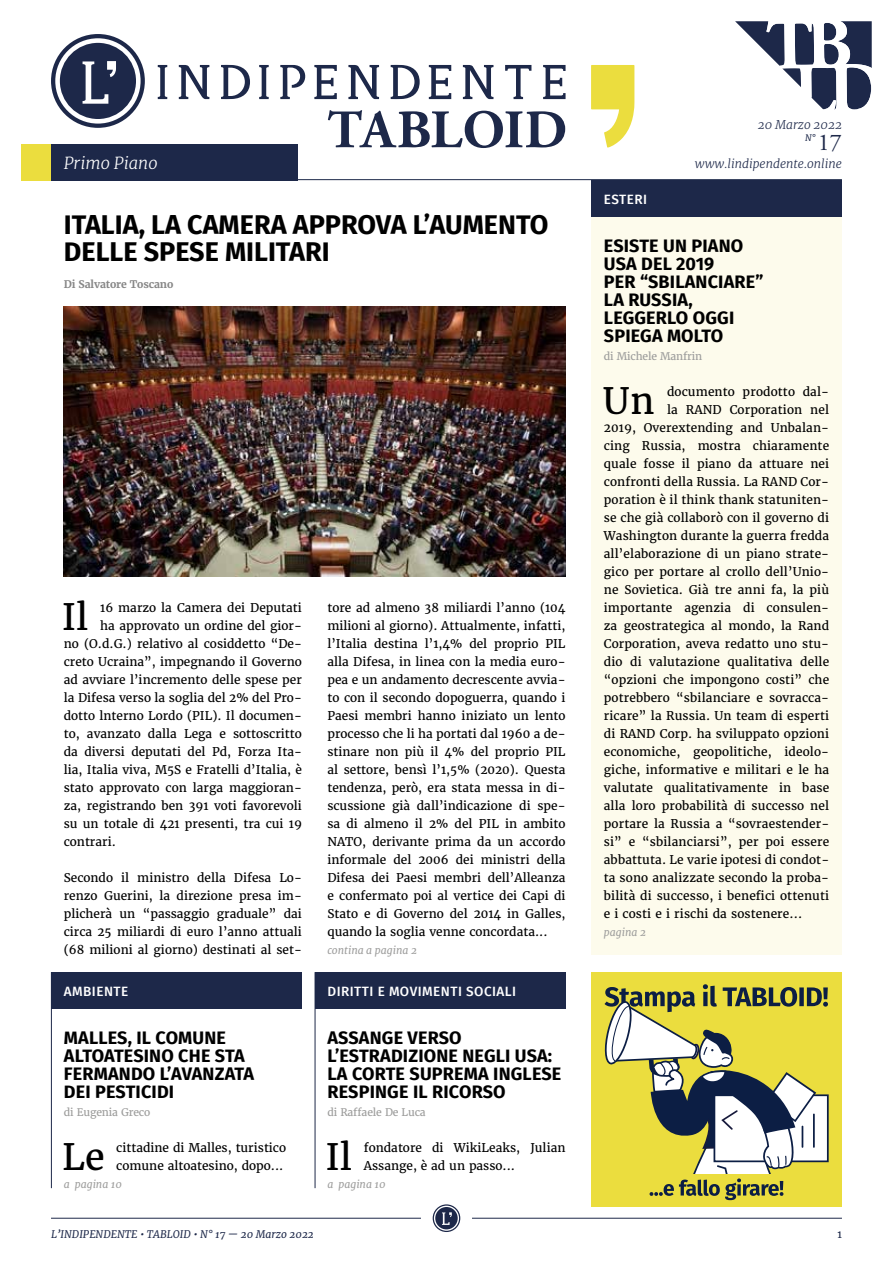
<style>
.page{position:relative;width:893px;height:1263px;background:#fff}
.page>*{position:absolute;margin:0;border:0;box-sizing:border-box;transform-origin:0 0}
.t1{font:700 54px "Adobe Garamond Pro";color:#1d2849}
.t2{font:36.15px "Merriweather";color:#000}
.t3{font:700 27px/27px "Fira Sans";color:#000}
.t4{font:24px "Adobe Garamond Pro";color:#1d2849}
.t5{font:700 18px/18px "Fira Sans";letter-spacing:.01em;color:#000}
.t6{font:italic 300 16.5px "Merriweather";color:#fff}
.t7{font:500 13.5px "Fira Sans";letter-spacing:.035em;color:#fff}
.t8{font:12px/18px "Merriweather";letter-spacing:.01em;color:#000;text-align:justify}
.t9{font:italic 300 12px "Merriweather";color:#1d2849}
.t10{font:10.5px "Merriweather";letter-spacing:-.015em;color:#9d9d9c}
.t11{font:italic 10.5px "Merriweather";color:#9d9d9c}
.t12{font:italic 10.5px "Merriweather";color:#1d2849}
.t13{font:700 10.5px "Merriweather";letter-spacing:-.015em;color:#878787}
.t14{font:10.5px "Merriweather";color:#1d2849}
.t15{font:italic 9px "Merriweather";color:#1d2849}
</style>
<div class="page">
<svg style="left:429px;top:65px;width:22px;height:34px"></svg>
<svg style="left:543px;top:65px;width:23px;height:34px"></svg>
<svg style="left:158px;top:65px;width:9px;height:34px"></svg>
<svg style="left:259px;top:65px;width:10px;height:34px"></svg>
<svg style="left:280px;top:65px;width:57px;height:34px"></svg>
<svg style="left:505px;top:65px;width:26px;height:34px"></svg>
<svg style="left:221px;top:65px;width:29px;height:34px"></svg>
<svg style="left:391px;top:65px;width:29px;height:34px"></svg>
<svg style="left:463px;top:65px;width:30px;height:34px"></svg>
<svg style="left:51px;top:34px;width:94px;height:94px"></svg>
<svg style="left:348px;top:65px;width:31px;height:34px"></svg>
<svg style="left:179px;top:65px;width:30px;height:34px"></svg>
<svg style="left:591px;top:65px;width:43px;height:83px"></svg>
<svg style="left:735px;top:21px;width:137px;height:89px"></svg>
<hr style="left:51px;top:179px;width:791px;height:1px;background:#1d2849">
<hr style="left:51px;top:1218px;width:370px;height:1px;background:#1d2849">
<hr style="left:472px;top:1218px;width:370px;height:1px;background:#1d2849">
<svg style="left:433px;top:1204px;width:27px;height:28px"></svg>
<div style="left:591px;top:180px;width:251px;height:774px;background:#fdfbec"></div>
<div style="left:51px;top:144px;width:247px;height:36px;background:#1d2849"></div>
<div style="left:21px;top:144px;width:30px;height:36px;background:#ebdd3e"></div>
<div style="left:591px;top:972px;width:251px;height:234px;background:#ebdd3e"></div>
<svg style="left:604px;top:984px;width:224px;height:216px"></svg>
<div style="left:591px;top:180px;width:251px;height:36px;background:#1d2849"></div>
<div style="left:51px;top:972px;width:251px;height:36px;background:#1d2849"></div>
<hr style="left:51px;top:972px;width:1px;height:216px;background:#1d2849">
<div style="left:315px;top:972px;width:250px;height:36px;background:#1d2849"></div>
<hr style="left:315px;top:972px;width:1px;height:216px;background:#1d2849">
<img style="left:64px;top:306px;width:502px;height:270px">
<h3 class="t6" style="left:64px;top:152px;width:95px">Primo Piano</h3>
<h1 class="t1" style="left:327px;top:99px;width:241px">TABLOID</h1>
<h3 class="t3" style="left:64px;top:209px;width:486px">ITALIA, LA CAMERA APPROVA L’AUMENTO<br>DELLE SPESE MILITARI</h3>
<p class="t13" style="left:64px;top:278px;width:111px">Di Salvatore Toscano</p>
<h2 class="t2" style="left:62px;top:594px;width:28px">Il</h2>
<p class="t8" style="left:100px;top:599px;width:203px">16 marzo la Camera dei Deputati</p>
<p class="t8" style="left:100px;top:617px;width:203px">ha approvato un ordine del gior-</p>
<p class="t8" style="left:64px;top:635px;width:240px">no (O.d.G.) relativo al cosiddetto “De-</p>
<p class="t8" style="left:64px;top:653px;width:240px">creto Ucraina”, impegnando il Governo</p>
<p class="t8" style="left:64px;top:671px;width:240px">ad avviare l’incremento delle spese per</p>
<p class="t8" style="left:64px;top:689px;width:240px">la Difesa verso la soglia del 2% del Pro-</p>
<p class="t8" style="left:64px;top:707px;width:240px">dotto lnterno Lordo (PIL). Il documen-</p>
<p class="t8" style="left:64px;top:725px;width:240px">to, avanzato dalla Lega e sottoscritto</p>
<p class="t8" style="left:64px;top:743px;width:240px">da diversi deputati del Pd, Forza Ita-</p>
<p class="t8" style="left:64px;top:761px;width:240px">lia, Italia viva, M5S e Fratelli d’Italia, è</p>
<p class="t8" style="left:64px;top:779px;width:240px">stato approvato con larga maggioran-</p>
<p class="t8" style="left:64px;top:797px;width:240px">za, registrando ben 391 voti favorevoli</p>
<p class="t8" style="left:64px;top:815px;width:240px">su un totale di 421 presenti, tra cui 19</p>
<p class="t8" style="left:64px;top:833px;width:54px">contrari.</p>
<p class="t8" style="left:64px;top:869px;width:240px">Secondo il ministro della Difesa Lo&shy;renzo Guerini, la direzione presa im&shy;plicherà un “passaggio graduale” dai circa 25 miliardi di euro l’anno attuali (68 milioni al giorno) destinati al set-</p>
<p class="t7" style="left:64px;top:981px;width:66px">AMBIENTE</p>
<h3 class="t5" style="left:64px;top:1027px;width:192px">MALLES, IL COMUNE<br>ALTOATESINO CHE STA<br>FERMANDO L’AVANZATA<br>DEI PESTICIDI</h3>
<p class="t10" style="left:64px;top:1106px;width:88px">di Eugenia Greco</p>
<h2 class="t2" style="left:62px;top:1134px;width:44px">Le</h2>
<p class="t8" style="left:116px;top:1139px;width:171px">cittadine di Malles, turistico comune altoatesino, dopo...</p>
<p class="t11" style="left:64px;top:1178px;width:60px">a pagina 10</p>
<p class="t8" style="left:327px;top:599px;width:240px">tore ad almeno 38 miliardi l’anno (104 milioni al giorno). Attualmente, infatti, l’Italia destina l’1,4% del proprio PIL alla Difesa, in linea con la media euro&shy;pea e un andamento decrescente avvia&shy;to con il secondo dopoguerra, quando i Paesi membri hanno iniziato un lento processo che li ha portati dal 1960 a de&shy;stinare non più il 4% del proprio PIL al settore, bensì l’1,5% (2020). Questa tendenza, però, era stata messa in di&shy;scussione già dall’indicazione di spe&shy;sa di almeno il 2% del PIL in ambito NATO, derivante prima da un accordo informale del 2006 dei ministri della Difesa dei Paesi membri dell’Alleanza e confermato poi al vertice dei Capi di Stato e di Governo del 2014 in Galles, quando la soglia venne concordata...</p>
<p class="t11" style="left:327px;top:944px;width:91px">contina a pagina 2</p>
<p class="t7" style="left:327px;top:981px;width:190px">DIRITTI E MOVIMENTI SOCIALI</p>
<h3 class="t5" style="left:327px;top:1027px;width:235px">ASSANGE VERSO<br>L’ESTRADIZIONE NEGLI USA:<br>LA CORTE SUPREMA INGLESE<br>RESPINGE IL RICORSO</h3>
<p class="t10" style="left:327px;top:1106px;width:100px">di Raffaele De Luca</p>
<h2 class="t2" style="left:325px;top:1134px;width:28px">Il</h2>
<p class="t8" style="left:364px;top:1139px;width:203px">fondatore di WikiLeaks, Julian<br>Assange, è ad un passo...</p>
<p class="t11" style="left:327px;top:1178px;width:60px">a pagina 10</p>
<p class="t9" style="left:758px;top:118px;width:86px">20 Marzo 2022</p>
<p class="t15" style="left:805px;top:132px;width:12px">N°</p>
<h3 class="t4" style="left:818px;top:128px;width:25px">17</h3>
<p class="t7" style="left:604px;top:189px;width:45px">ESTERI</p>
<p class="t9" style="left:695px;top:156px;width:149px">www.lindipendente.online</p>
<h3 class="t5" style="left:604px;top:235px;width:161px">ESISTE UN PIANO<br>USA DEL 2019<br>PER “SBILANCIARE”<br>LA RUSSIA,<br>LEGGERLO OGGI<br>SPIEGA MOLTO</h3>
<p class="t10" style="left:604px;top:350px;width:100px">di Michele Manfrin</p>
<h2 class="t2" style="left:603px;top:378px;width:53px">Un</h2>
<p class="t8" style="left:667px;top:383px;width:164px">documento prodotto dal-</p>
<p class="t8" style="left:667px;top:401px;width:164px">la RAND Corporation nel</p>
<p class="t8" style="left:604px;top:419px;width:227px">2019, Overextending and Unbalan-</p>
<p class="t8" style="left:604px;top:437px;width:227px">cing Russia, mostra chiaramente</p>
<p class="t8" style="left:604px;top:455px;width:227px">quale fosse il piano da attuare nei</p>
<p class="t8" style="left:604px;top:473px;width:227px">confronti della Russia. La RAND Cor-</p>
<p class="t8" style="left:604px;top:491px;width:227px">poration è il think thank statuniten-</p>
<p class="t8" style="left:604px;top:509px;width:227px">se che già collaborò con il governo di</p>
<p class="t8" style="left:604px;top:527px;width:227px">Washington durante la guerra fredda</p>
<p class="t8" style="left:604px;top:545px;width:227px">all’elaborazione di un piano strate-</p>
<p class="t8" style="left:604px;top:563px;width:227px">gico per portare al crollo dell’Unio-</p>
<p class="t8" style="left:604px;top:581px;width:227px">ne Sovietica. Già tre anni fa, la più</p>
<p class="t8" style="left:604px;top:599px;width:227px">importante agenzia di consulen-</p>
<p class="t8" style="left:604px;top:617px;width:227px">za geostrategica al mondo, la Rand</p>
<p class="t8" style="left:604px;top:635px;width:227px">Corporation, aveva redatto uno stu-</p>
<p class="t8" style="left:604px;top:653px;width:227px">dio di valutazione qualitativa delle</p>
<p class="t8" style="left:604px;top:671px;width:227px">“opzioni che impongono costi” che</p>
<p class="t8" style="left:604px;top:689px;width:227px">potrebbero “sbilanciare e sovracca-</p>
<p class="t8" style="left:604px;top:707px;width:227px">ricare” la Russia. Un team di esperti</p>
<p class="t8" style="left:604px;top:725px;width:227px">di RAND Corp. ha sviluppato opzioni</p>
<p class="t8" style="left:604px;top:743px;width:227px">economiche, geopolitiche, ideolo-</p>
<p class="t8" style="left:604px;top:761px;width:227px">giche, informative e militari e le ha</p>
<p class="t8" style="left:604px;top:779px;width:227px">valutate qualitativamente in base</p>
<p class="t8" style="left:604px;top:797px;width:227px">alla loro probabilità di successo nel</p>
<p class="t8" style="left:604px;top:815px;width:227px">portare la Russia a “sovraestender-</p>
<p class="t8" style="left:604px;top:833px;width:227px">si” e “sbilanciarsi”, per poi essere</p>
<p class="t8" style="left:604px;top:851px;width:227px">abbattuta. Le varie ipotesi di condot-</p>
<p class="t8" style="left:604px;top:869px;width:227px">ta sono analizzate secondo la proba-</p>
<p class="t8" style="left:604px;top:887px;width:227px">bilità di successo, i benefici ottenuti</p>
<p class="t8" style="left:604px;top:905px;width:200px">e i costi e i rischi da sostenere...</p>
<p class="t11" style="left:604px;top:926px;width:44px">pagina 2</p>
<p class="t12" style="left:51px;top:1227px;width:264px">L’INDIPENDENTE • TABLOID • N° 17 — 20 Marzo 2022</p>
<p class="t14" style="left:837px;top:1227px;width:6px">1</p>
</div>
